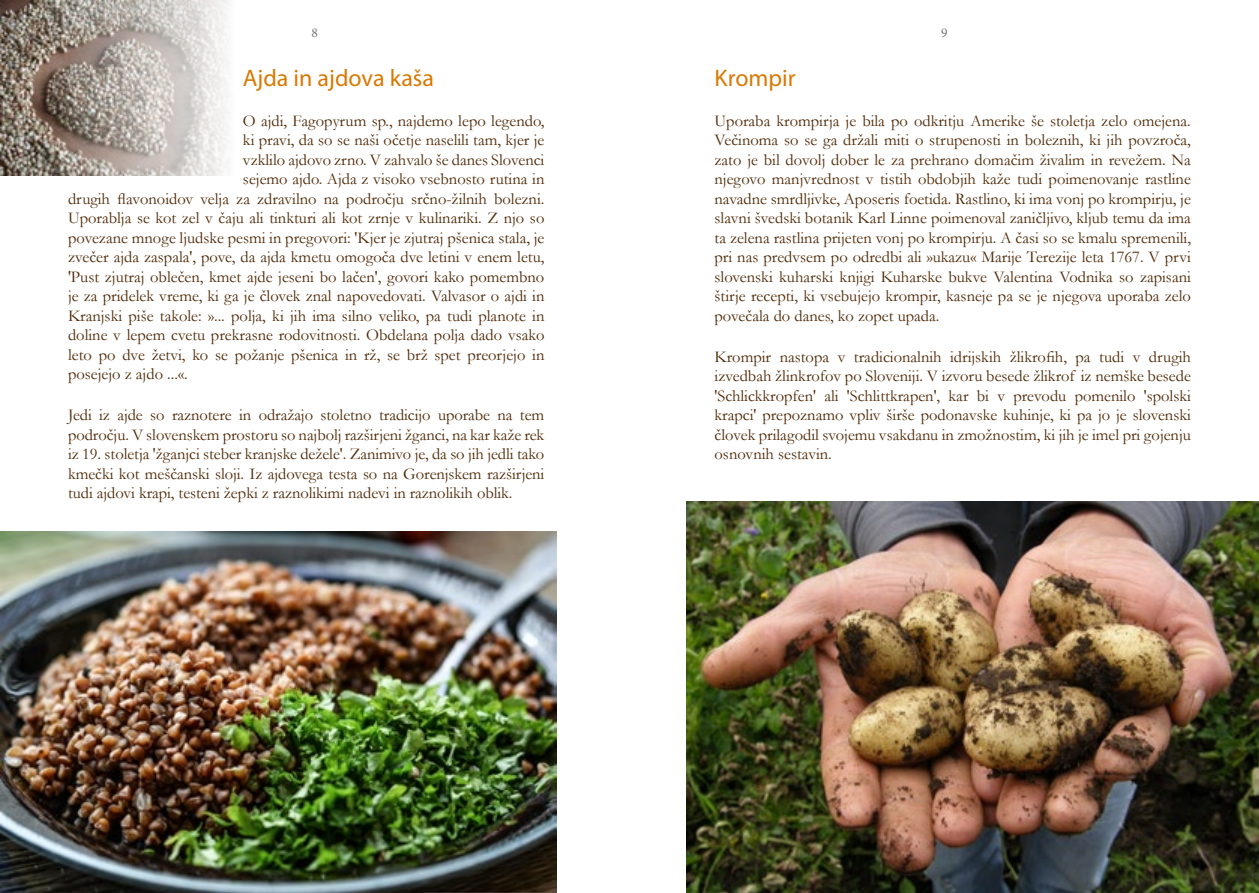
<style>
.page{position:relative;width:1259px;height:893px;background:#fff}
.page>*{position:absolute;margin:0;border:0;box-sizing:border-box;transform-origin:0 0}
.t1{font:24px "Myriad Pro";color:#d97904}
.t2{font:16.5px/19.5px "Garamond";color:#4d2703;text-align:justify}
.t3{font:13.5px "Minion Pro";color:#787878}
</style>
<div class="page">
<img style="left:0;top:0;width:228px;height:176px">
<img style="left:0;top:531px;width:556px;height:362px">
<img style="left:687px;top:501px;width:572px;height:392px">
<p class="t3" style="left:311px;top:23px;width:8px">8</p>
<p class="t3" style="left:941px;top:23px;width:8px">9</p>
<h1 class="t1" style="left:243px;top:63px;width:193px">Ajda in ajdova kaša</h1>
<p class="t2" style="left:243px;top:110px;width:303px">O ajdi, Fagopyrum sp., najdemo lepo legendo,</p>
<p class="t2" style="left:243px;top:130px;width:303px">ki pravi, da so se naši očetje naselili tam, kjer je</p>
<p class="t2" style="left:243px;top:149px;width:303px">vzklilo ajdovo zrno. V zahvalo še danes Slovenci</p>
<p class="t2" style="left:243px;top:169px;width:303px">sejemo ajdo. Ajda z visoko vsebnosto rutina in</p>
<p class="t2" style="left:68px;top:188px;width:478px">drugih flavonoidov velja za zdravilno na področju srčno-žilnih bolezni.</p>
<p class="t2" style="left:68px;top:208px;width:478px">Uporablja se kot zel v čaju ali tinkturi ali kot zrnje v kulinariki. Z njo so</p>
<p class="t2" style="left:68px;top:227px;width:478px">povezane mnoge ljudske pesmi in pregovori: 'Kjer je zjutraj pšenica stala, je</p>
<p class="t2" style="left:68px;top:247px;width:478px">zvečer ajda zaspala', pove, da ajda kmetu omogoča dve letini v enem letu,</p>
<p class="t2" style="left:68px;top:266px;width:478px">'Pust zjutraj oblečen, kmet ajde jeseni bo lačen', govori kako pomembno</p>
<p class="t2" style="left:68px;top:286px;width:478px">je za pridelek vreme, ki ga je človek znal napovedovati. Valvasor o ajdi in</p>
<p class="t2" style="left:68px;top:305px;width:478px">Kranjski piše takole: »... polja, ki jih ima silno veliko, pa tudi planote in</p>
<p class="t2" style="left:68px;top:325px;width:478px">doline v lepem cvetu prekrasne rodovitnosti. Obdelana polja dado vsako</p>
<p class="t2" style="left:68px;top:344px;width:478px">leto po dve žetvi, ko se požanje pšenica in rž, se brž spet preorjejo in</p>
<p class="t2" style="left:68px;top:364px;width:121px">posejejo z ajdo ...«.</p>
<p class="t2" style="left:68px;top:405px;width:478px">Jedi iz ajde so raznotere in odražajo stoletno tradicijo uporabe na tem področju. V slovenskem prostoru so najbolj razširjeni žganci, na kar kaže rek iz 19. stoletja 'žganjci steber kranjske dežele'. Zanimivo je, da so jih jedli tako kmečki kot meščanski sloji. Iz ajdovega testa so na Gorenjskem razširjeni tudi ajdovi krapi, testeni žepki z raznolikimi nadevi in raznolikih oblik.</p>
<h1 class="t1" style="left:714px;top:63px;width:83px">Krompir</h1>
<p class="t2" style="left:714px;top:110px;width:478px">Uporaba krompirja je bila po odkritju Amerike še stoletja zelo omejena.<br>Večinoma so se ga držali miti o strupenosti in boleznih, ki jih povzroča, zato je bil dovolj dober le za prehrano domačim živalim in revežem. Na njegovo manjvrednost v tistih obdobjih kaže tudi poimenovanje rastline navadne smrdljivke, Aposeris foetida. Rastlino, ki ima vonj po krompirju, je slavni švedski botanik Karl Linne poimenoval zaničljivo, kljub temu da ima ta zelena rastlina prijeten vonj po krompirju. A časi so se kmalu spremenili, pri nas predvsem po odredbi ali »ukazu« Marije Terezije leta 1767. V prvi slovenski kuharski knjigi Kuharske bukve Valentina Vodnika so zapisani štirje recepti, ki vsebujejo krompir, kasneje pa se je njegova uporaba zelo povečala do danes, ko zopet upada.</p>
<p class="t2" style="left:714px;top:347px;width:478px">Krompir nastopa v tradicionalnih idrijskih žlikrofih, pa tudi v drugih izvedbah žlinkrofov po Sloveniji. V izvoru besede žlikrof iz nemške besede 'Schlickkropfen' ali 'Schlittkrapen', kar bi v prevodu pomenilo 'spolski krapci' prepoznamo vpliv širše podonavske kuhinje, ki pa jo je slovenski človek prilagodil svojemu vsakdanu in zmožnostim, ki jih je imel pri gojenju osnovnih sestavin.</p>
</div>
